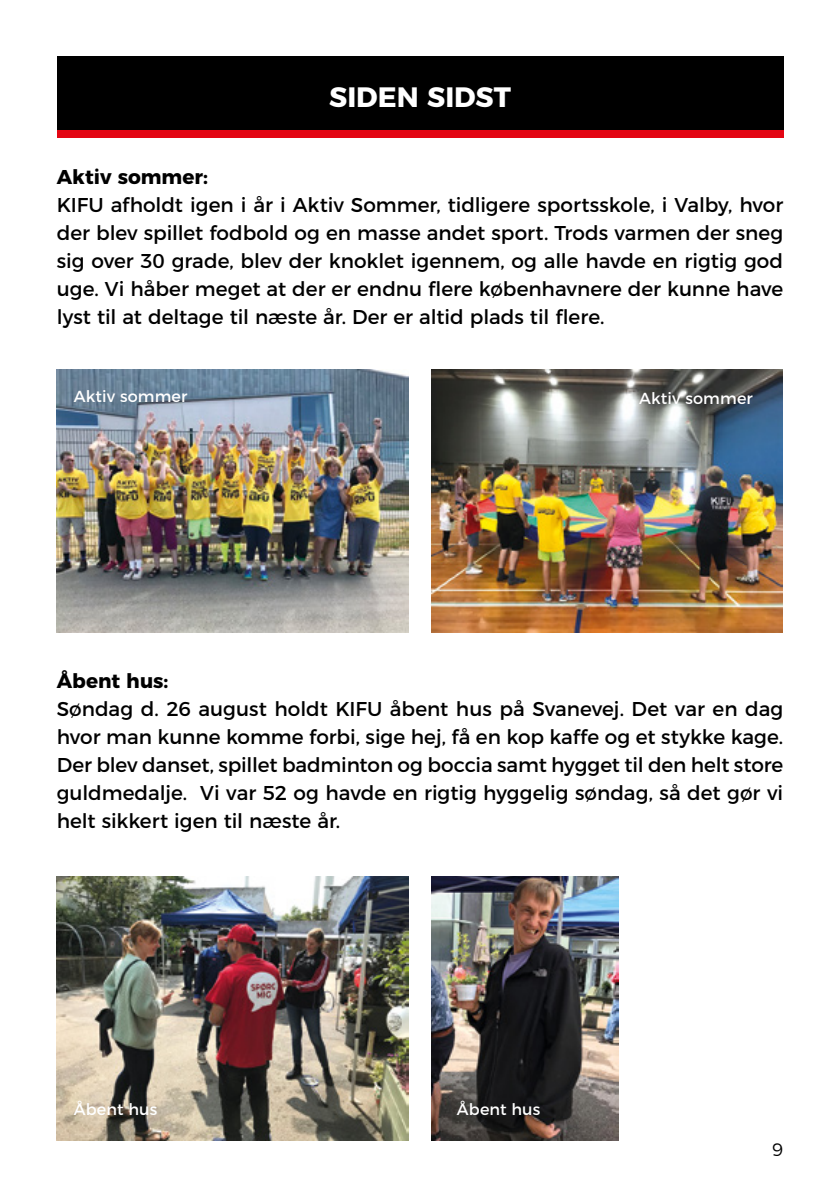
<style>
.page{position:relative;width:840px;height:1191px;background:#fff}
.page>*{position:absolute;margin:0;border:0;box-sizing:border-box;transform-origin:0 0}
.t1{font:700 28px "Montserrat";color:#fff}
.t2{font:20px/28px "Montserrat";color:#000;text-align:justify}
.t3{font:700 20px "Montserrat";color:#000}
.t4{font:300 18px "Montserrat";color:#000}
.t5{font:16px "Montserrat";letter-spacing:.01em;color:#fff}
</style>
<div class="page">
<div style="left:57px;top:57px;width:725px;height:73px;background:#000"></div>
<div style="left:57px;top:130px;width:725px;height:8px;background:#e30613"></div>
<img style="left:57px;top:369px;width:351px;height:264px">
<img style="left:431px;top:369px;width:351px;height:264px">
<img style="left:57px;top:877px;width:351px;height:263px">
<img style="left:431px;top:877px;width:187px;height:263px">
<h1 class="t1" style="left:329px;top:74px;width:183px">SIDEN SIDST</h1>
<p class="t3" style="left:57px;top:160px;width:153px">Aktiv sommer:</p>
<p class="t2" style="left:57px;top:189px;width:727px">KIFU afholdt igen i år i Aktiv Sommer, tidligere sportsskole, i Valby, hvor der blev spillet fodbold og en masse andet sport. Trods varmen der sneg sig over 30 grade, blev der knoklet igennem, og alle havde en rigtig god uge. Vi håber meget at der er endnu flere københavnere der kunne have lyst til at deltage til næste år. Der er altid plads til flere.</p>
<p class="t5" style="left:74px;top:383px;width:115px">Aktiv sommer</p>
<p class="t5" style="left:638px;top:385px;width:115px">Aktiv sommer</p>
<p class="t3" style="left:57px;top:664px;width:113px">Åbent hus:</p>
<p class="t2" style="left:57px;top:693px;width:727px">Søndag d. 26 august holdt KIFU åbent hus på Svanevej. Det var en dag hvor man kunne komme forbi, sige hej, få en kop kaffe og et stykke kage.<br>Der blev danset, spillet badminton og boccia samt hygget til den helt store guldmedalje. Vi var 52 og havde en rigtig hyggelig søndag, så det gør vi helt sikkert igen til næste år.</p>
<p class="t5" style="left:74px;top:1096px;width:85px">Åbent hus</p>
<p class="t5" style="left:456px;top:1096px;width:85px">Åbent hus</p>
<p class="t4" style="left:771px;top:1135px;width:13px">9</p>
</div>
